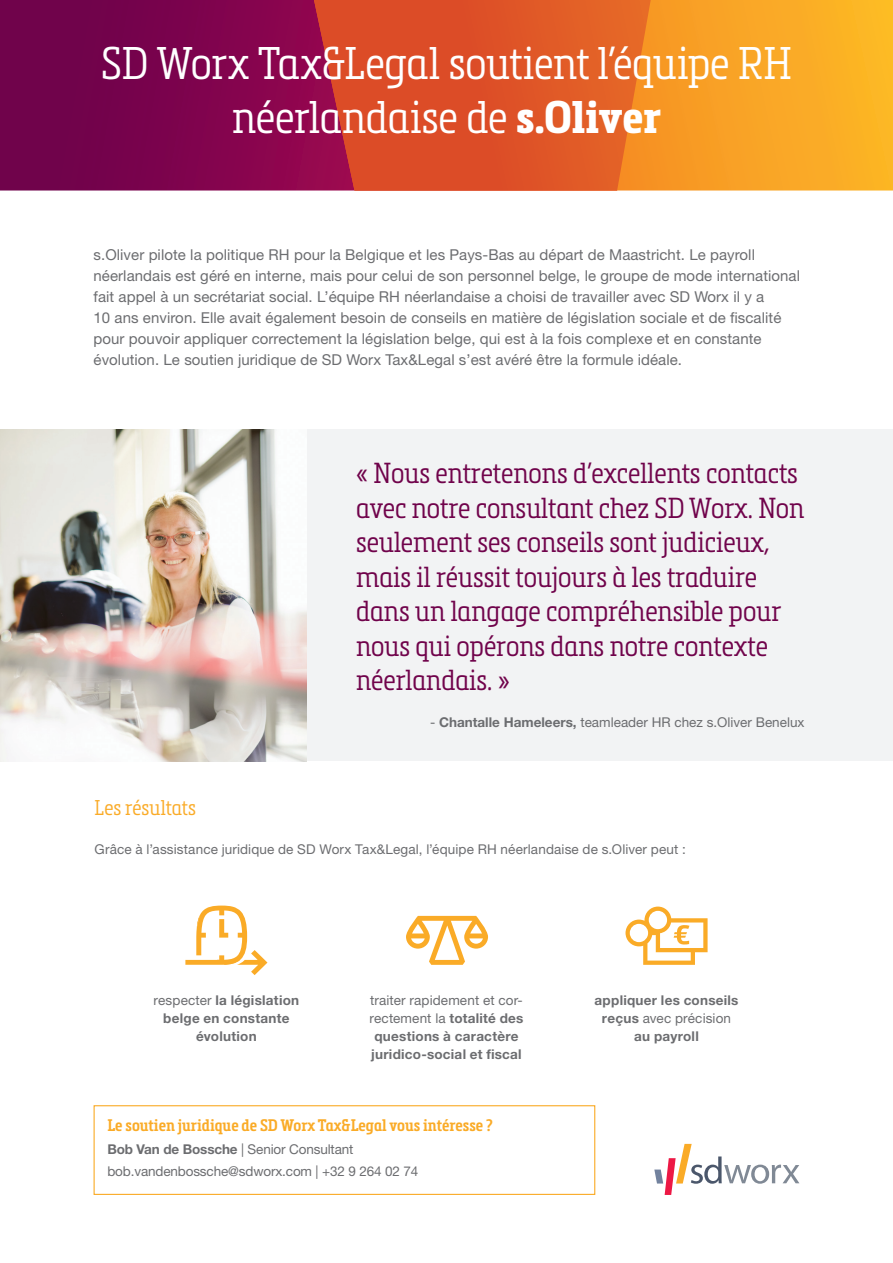
<style>
.page{position:relative;width:893px;height:1263px;background:#fff}
.page>*{position:absolute;margin:0;border:0;box-sizing:border-box;transform-origin:0 0}
.t1{font:300 45px/54px "Metronic Slab Narrow";letter-spacing:-.005em;color:#fff;text-align:center}
.t2{font:300 28.5px/34.5px "Metronic Slab Narrow";color:#70034b}
.t3{font:300 21px "Metronic Slab Narrow";color:#faab27}
.t4{font:600 16.5px "Metronic Slab Narrow";color:#faab27}
.t5{font:15px/21px "Helvetica Neue LT Std";letter-spacing:.005em;color:#6c6d70}
.t6{font:13.5px/22.5px "Helvetica Neue LT Std";color:#6c6d70}
.t7{font:700 13.5px/18px "Helvetica Neue LT Std";letter-spacing:.02em;color:#6c6d70;text-align:center}
.s1{font-weight:700}
.s2{font-weight:400}
</style>
<div class="page">
<svg style="left:0;top:0;width:314px;height:190px;background:#7b034c"></svg>
<svg style="left:651px;top:0;width:242px;height:190px;background:#f9a625"></svg>
<svg style="left:314px;top:0;width:337px;height:190px;background:#db5129"></svg>
<div style="left:0;top:429px;width:893px;height:332px;background:#f2f3f4"></div>
<img style="left:0;top:429px;width:306px;height:332px">
<div style="left:94px;top:1105px;width:501px;height:90px;border:1px solid #faab27"></div>
<svg style="left:654px;top:1144px;width:145px;height:51px"></svg>
<svg style="left:625px;top:906px;width:83px;height:59px"></svg>
<svg style="left:406px;top:916px;width:82px;height:49px"></svg>
<svg style="left:185px;top:905px;width:82px;height:70px"></svg>
<h1 class="t1" style="left:101px;top:37px;width:692px">SD Worx Tax&amp;Legal soutient l’équipe RH néerlandaise de <span class="s1">s.Oliver</span></h1>
<p class="t5" style="left:94px;top:244px;width:708px">s.Oliver pilote la politique RH pour la Belgique et les Pays-Bas au départ de Maastricht. Le payroll néerlandais est géré en interne, mais pour celui de son personnel belge, le groupe de mode international fait appel à un secrétariat social. L’équipe RH néerlandaise a choisi de travailler avec SD Worx il y a<br>10 ans environ. Elle avait également besoin de conseils en matière de législation sociale et de fiscalité pour pouvoir appliquer correctement la législation belge, qui est à la fois complexe et en constante évolution. Le soutien juridique de SD Worx Tax&amp;Legal s’est avéré être la formule idéale.</p>
<p class="t2" style="left:356px;top:456px;width:450px">« Nous entretenons d’excellents contacts avec notre consultant chez SD Worx. Non seulement ses conseils sont judicieux, mais il réussit toujours à les traduire dans un langage compréhensible pour nous qui opérons dans notre contexte néerlandais. »</p>
<p class="t6" style="left:430px;top:711px;width:376px">- <span class="s1">Chantalle Hameleers,</span> teamleader HR chez s.Oliver Benelux</p>
<h3 class="t3" style="left:95px;top:795px;width:103px">Les résultats</h3>
<p class="t6" style="left:95px;top:837px;width:593px">Grâce à l’assistance juridique de SD Worx Tax&amp;Legal, l’équipe RH néerlandaise de s.Oliver peut :</p>
<p class="t7" style="left:154px;top:991px;width:147px"><span class="s2">respecter</span> la législation belge en constante évolution</p>
<p class="t7" style="left:370px;top:990px;width:155px"><span class="s2">traiter rapidement et cor&shy;rectement la</span> totalité des questions à caractère juridico-social et fiscal</p>
<p class="t7" style="left:594px;top:990px;width:145px">appliquer les conseils reçus <span class="s2">avec précision </span>au payroll</p>
<p class="t4" style="left:107px;top:1115px;width:387px">Le soutien juridique de SD Worx Tax&amp;Legal vous intéresse ?</p>
<p class="t6" style="left:107px;top:1138px;width:312px"><span class="s1">Bob Van de Bossche</span> | Senior Consultant bob.vandenbossche@sdworx.com | +32 9 264 02 74</p>
</div>
